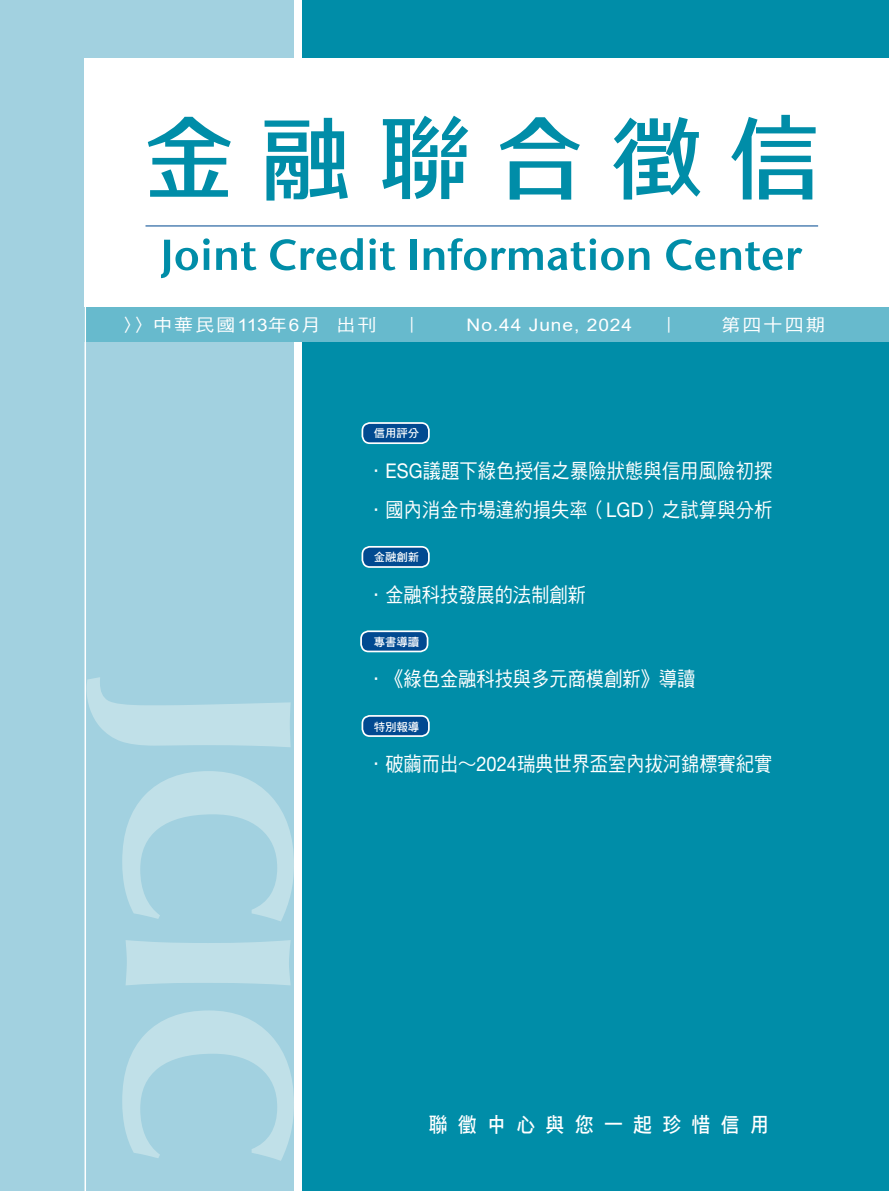
<style>
.page{position:relative;width:889px;height:1191px;background:#fff}
.page>*{position:absolute;margin:0;border:0;box-sizing:border-box;transform-origin:0 0}
.t1{font:21px "DF Hei Std W7";letter-spacing:.545em;color:#fff;scale:.9 1}
.摘要內容_01{font:20.25px "DF Hei Std W5";color:#fff;scale:.89 1}
.t2{font:17.25px "DF Hei Std W5";letter-spacing:.11em;color:#fff;scale:1.1 1}
.t3{font:17.25px "Arial";letter-spacing:.05em;color:#fff;scale:1.11 1}
.t4{font:17.25px "DF Hei Std W5";letter-spacing:.11em;color:#fff;scale:1.11 1}
.摘要標題{font:11.4px "DF Hei Std W7";color:#fff}
.s1{font-family:"Arial"}
.s2{font-family:"Helvetica Neue"}
</style>
<div class="page">
<div style="left:302px;top:0;width:587px;height:1191px;background:#008da8"></div>
<div style="left:0;top:0;width:293px;height:1191px;background:#a2d1e0"></div>
<div style="left:85px;top:58px;width:804px;height:251px;background:#fff"></div>
<div style="left:85px;top:307px;width:804px;height:34px;background:#67bacd"></div>
<hr style="left:85px;top:58px;width:1px;height:1133px;background:#fff">
<div style="left:361px;top:631px;width:66px;height:20px;background:#014a91;border-radius:8px"></div>
<div style="left:360px;top:630px;width:68px;height:22px;border:2px solid #fff;border-radius:8px"></div>
<div style="left:362px;top:716px;width:67px;height:20px;background:#014a91;border-radius:8px"></div>
<div style="left:361px;top:715px;width:69px;height:22px;border:2px solid #fff;border-radius:8px"></div>
<div style="left:362px;top:547px;width:67px;height:20px;background:#014a91;border-radius:8px"></div>
<div style="left:361px;top:546px;width:69px;height:22px;border:2px solid #fff;border-radius:8px"></div>
<div style="left:362px;top:423px;width:67px;height:20px;background:#014a91;border-radius:8px"></div>
<div style="left:361px;top:422px;width:69px;height:22px;border:2px solid #fff;border-radius:8px"></div>
<hr style="left:145px;top:225px;width:673px;height:1px;background:#014a91">
<svg style="left:148px;top:115px;width:667px;height:85px"></svg>
<svg style="left:161px;top:238px;width:49px;height:40px"></svg>
<svg style="left:216px;top:242px;width:40px;height:28px"></svg>
<svg style="left:270px;top:238px;width:93px;height:32px"></svg>
<svg style="left:369px;top:238px;width:26px;height:32px"></svg>
<div style="left:411px;top:240px;width:6px;height:30px;background:#008da8"></div>
<svg style="left:424px;top:238px;width:199px;height:32px"></svg>
<svg style="left:629px;top:248px;width:20px;height:22px"></svg>
<svg style="left:666px;top:239px;width:136px;height:31px"></svg>
<svg style="left:86px;top:677px;width:205px;height:70px"></svg>
<svg style="left:122px;top:771px;width:172px;height:150px"></svg>
<svg style="left:126px;top:940px;width:165px;height:45px;background:#bddee7"></svg>
<svg style="left:122px;top:1010px;width:172px;height:150px"></svg>
<p class="t2" style="left:121px;top:316px;width:234px">〉〉中華民國<span class="s1">113</span>年<span class="s1">6</span>月 出刊</p>
<p class="t2" style="left:407px;top:316px;width:19px">︳</p>
<p class="t3" style="left:466px;top:313px;width:151px">No.44 June, 2024</p>
<p class="t4" style="left:664px;top:316px;width:19px">︳</p>
<p class="t2" style="left:721px;top:316px;width:95px">第四十四期</p>
<p class="摘要標題" style="left:374px;top:427px;width:47px">信用評分</p>
<p class="摘要內容_01" style="left:367px;top:459px;width:456px">．<span class="s2">ESG</span>議題下綠色授信之暴險狀態與信用風險初探</p>
<p class="摘要內容_01" style="left:367px;top:498px;width:456px">．國內消金市場違約損失率（<span class="s2">LGD</span>）之試算與分析</p>
<p class="摘要標題" style="left:374px;top:551px;width:47px">金融創新</p>
<p class="摘要內容_01" style="left:367px;top:583px;width:247px">．金融科技發展的法制創新</p>
<p class="摘要標題" style="left:374px;top:635px;width:47px">專書導讀</p>
<p class="摘要內容_01" style="left:367px;top:668px;width:370px">．《綠色金融科技與多元商模創新》導讀</p>
<p class="摘要標題" style="left:374px;top:720px;width:47px">特別報導</p>
<p class="摘要內容_01" style="left:367px;top:753px;width:456px">．破繭而出∼<span class="s2">2024</span>瑞典世界盃室內拔河錦標賽紀實</p>
<p class="t1" style="left:429px;top:1113px;width:379px">聯徵中心與您一起珍惜信用</p>
</div>
